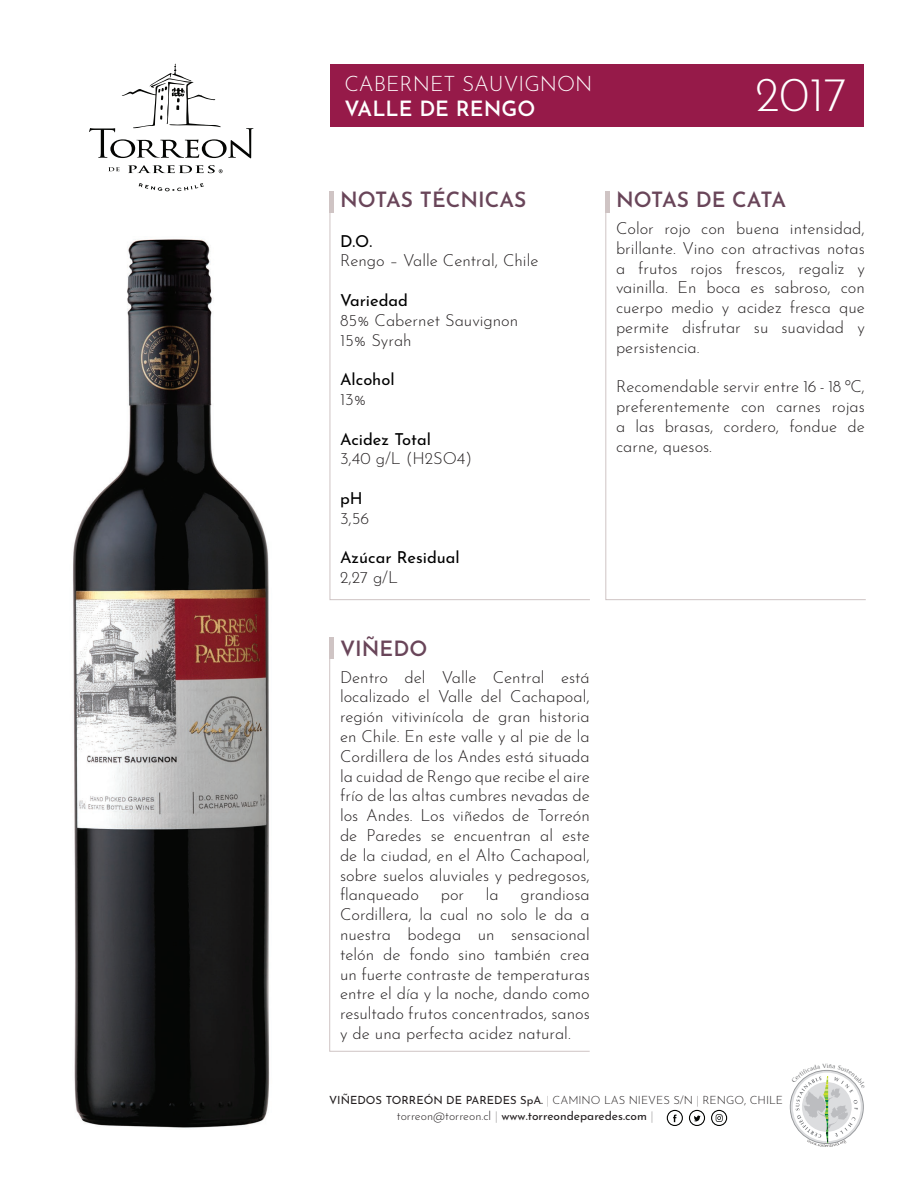
<style>
.page{position:relative;width:918px;height:1188px;background:#fff}
.page>*{position:absolute;margin:0;border:0;box-sizing:border-box;transform-origin:0 0}
.t1{font:300 48px "Josefin Sans";color:#fff}
.t2{font:600 21px "Josefin Sans";color:#694559}
.t3{font:300 21px "Josefin Sans";color:#fff}
.t4{font:600 21px "Josefin Sans";color:#fff}
.t5{font:300 16.5px/19.8px "Josefin Sans";color:#231f20;text-align:justify}
.t6{font:16.5px "Josefin Sans";color:#000}
.t7{font:12px "Josefin Sans";color:#231f20}
.t8{font:300 11.25px "Josefin Sans";color:#231f20}
.s1{font-weight:400}
.s2{font-weight:100}
.s3{font-weight:300}
</style>
<div class="page">
<svg style="left:329px;top:656px;width:261px;height:396px"></svg>
<hr style="left:330px;top:637px;width:4px;height:21px;background:#cfc4c4">
<svg style="left:330px;top:213px;width:260px;height:387px"></svg>
<hr style="left:330px;top:191px;width:4px;height:22px;background:#cfc4c4">
<svg style="left:605px;top:209px;width:261px;height:391px"></svg>
<hr style="left:606px;top:191px;width:4px;height:22px;background:#cfc4c4">
<svg style="left:711px;top:1110px;width:16px;height:16px"></svg>
<svg style="left:689px;top:1110px;width:16px;height:16px"></svg>
<svg style="left:667px;top:1110px;width:16px;height:16px"></svg>
<div style="left:330px;top:65px;width:534px;height:62px;background:#961a49"></div>
<img style="left:73px;top:239px;width:197px;height:889px">
<svg style="left:139px;top:183px;width:65px;height:8px"></svg>
<svg style="left:108px;top:167px;width:12px;height:4px"></svg>
<svg style="left:89px;top:64px;width:164px;height:94px"></svg>
<svg style="left:128px;top:165px;width:95px;height:8px"></svg>
<svg style="left:790px;top:1070px;width:74px;height:77px"></svg>
<p class="t3" style="left:344px;top:67px;width:250px">CABERNET SAUVIGNON</p>
<p class="t4" style="left:344px;top:91px;width:192px">VALLE DE RENGO</p>
<h1 class="t1" style="left:755px;top:57px;width:94px">2017</h1>
<p class="t2" style="left:340px;top:182px;width:188px">NOTAS TÉCNICAS</p>
<p class="t6" style="left:340px;top:227px;width:34px">D.O.</p>
<p class="t5" style="left:340px;top:249px;width:200px">Rengo – Valle Central, Chile</p>
<p class="t6" style="left:340px;top:287px;width:69px">Variedad</p>
<p class="t5" style="left:340px;top:309px;width:180px">85% Cabernet Sauvignon<br>15% Syrah</p>
<p class="t6" style="left:340px;top:366px;width:56px">Alcohol</p>
<p class="t5" style="left:340px;top:388px;width:28px">13%</p>
<p class="t6" style="left:340px;top:425px;width:93px">Acidez Total</p>
<p class="t5" style="left:340px;top:447px;width:134px">3,40 g/L (H2SO4)</p>
<p class="t6" style="left:340px;top:485px;width:24px">pH</p>
<p class="t5" style="left:340px;top:507px;width:31px">3,56</p>
<p class="t6" style="left:340px;top:544px;width:121px">Azúcar Residual</p>
<p class="t5" style="left:340px;top:566px;width:59px">2,27 g/L</p>
<p class="t2" style="left:340px;top:630px;width:89px">VIÑEDO</p>
<p class="t5" style="left:340px;top:665px;width:251px">Dentro del Valle Central está localizado el Valle del Cachapoal, región vitivinícola de gran historia en Chile. En este valle y al pie de la Cordillera de los Andes está situada la cuidad de Rengo que recibe el aire frío de las altas cumbres nevadas de los Andes. Los viñedos de Torreón de Paredes se encuentran al este de la ciudad, en el Alto Cachapoal, sobre suelos aluviales y pedregosos, flanqueado</p>
<p class="t5" style="left:340px;top:883px;width:251px;text-indent:180px">grandiosa Cordillera, la cual no solo le da a nuestra bodega un sensacional telón de fondo sino también crea un fuerte contraste de temperaturas entre el día y la noche, dando como resultado frutos concentrados, sanos y de una perfecta acidez natural.</p>
<p class="t5" style="left:441px;top:883px;width:25px">por</p>
<p class="t5" style="left:486px;top:883px;width:14px">la</p>
<p class="t2" style="left:616px;top:182px;width:172px">NOTAS DE CATA</p>
<p class="t5" style="left:616px;top:217px;width:250px">Color rojo con buena intensidad, brillante. Vino con atractivas notas a frutos rojos frescos, regaliz y vainilla. En boca es sabroso, con cuerpo medio y acidez fresca que permite disfrutar su suavidad y persistencia.</p>
<p class="t5" style="left:616px;top:375px;width:250px">Recomendable servir entre 16 - 18 ºC, preferentemente con carnes rojas a las brasas, cordero, fondue de carne, quesos.</p>
<p class="t8" style="left:329px;top:1091px;width:455px"><span class="s1">VIÑEDOS TORREÓN DE PAREDES SpA.</span> <span class="s2">|</span> CAMINO LAS NIEVES S/N <span class="s2">|</span> RENGO, CHILE</p>
<p class="t7" style="left:397px;top:1106px;width:258px"><span class="s3">torreon@torreon.cl</span> <span class="s2">|</span> www.torreondeparedes.com <span class="s2">|</span></p>
</div>
